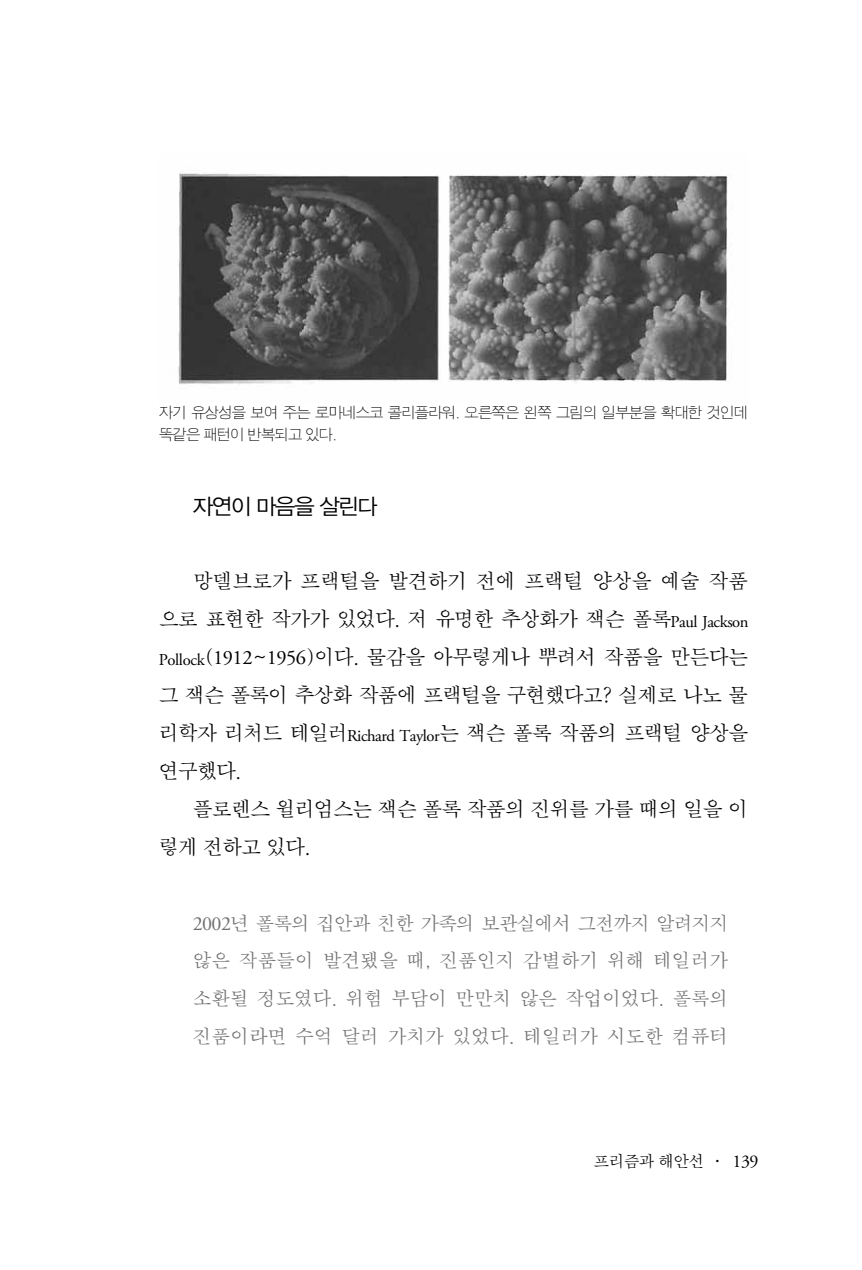
<style>
.page{position:relative;width:862px;height:1270px;background:#fff}
.page>*{position:absolute;margin:0;border:0;box-sizing:border-box;transform-origin:0 0}
.t1{font:22px "YDIYGO320";letter-spacing:-.05em;color:#000}
.t2{font:20.4px/38px "S Pmu KS Cpc EUC H";letter-spacing:-.065em;color:#000;text-align:justify}
.t3{font:19px/37.8px "S Pmu KS Cpc EUC H";letter-spacing:-.01em;color:#727171;text-align:justify}
.t4{font:16px "S Pmu KS Cpc EUC H";letter-spacing:-.06em;color:#000}
.t5{font:15px/22px "S Pgo SE KS Cpc EUC H";letter-spacing:-.1em;color:#000}
.s1{font-family:"Adobe Garamond Pro";font-size:16.6px}
.s2{font-family:"Adobe Garamond Pro"}
.s3{font-family:"Adobe Garamond Pro";font-size:20px}
.s4{font-family:"YDIY Mj O320";font-size:20px}
.s5{font-family:"Adobe Garamond Pro";font-size:18px}
</style>
<div class="page">
<img style="left:178px;top:173px;width:555px;height:211px">
<p class="t5" style="left:159px;top:402px;width:591px">자기 유상성을 보여 주는 로마네스코 콜리플라워. 오른쪽은 왼쪽 그림의 일부분을 확대한 것인데 똑같은 패턴이 반복되고 있다.</p>
<p class="t1" style="left:193px;top:494px;width:187px">자연이 마음을 살린다</p>
<p class="t2" style="left:159px;top:563px;width:591px;text-indent:34px">망델브로가 프랙털을 발견하기 전에 프랙털 양상을 예술 작품 으로 표현한 작가가 있었다. 저 유명한 추상화가 잭슨 폴록<span class="s1">Paul Jackson Pollock</span>(<span class="s2">1912</span>~<span class="s2">1956</span>)이다. 물감을 아무렇게나 뿌려서 작품을 만든다는 그 잭슨 폴록이 추상화 작품에 프랙털을 구현했다고? 실제로 나노 물 리학자 리처드 테일러<span class="s1">Richard Taylor</span>는 잭슨 폴록 작품의 프랙털 양상을 연구했다.</p>
<p class="t2" style="left:159px;top:791px;width:591px;text-indent:34px">플로렌스 윌리엄스는 잭슨 폴록 작품의 진위를 가를 때의 일을 이 렇게 전하고 있다.</p>
<p class="t3" style="left:193px;top:905px;width:537px"><span class="s3">2002</span>년 폴록의 집안과 친한 가족의 보관실에서 그전까지 알려지지 않은 작품들이 발견됐을 때, 진품인지 감별하기 위해 테일러가 소환될 정도였다. 위험 부담이 만만치 않은 작업이었다. 폴록의 진품이라면 수억 달러 가치가 있었다. 테일러가 시도한 컴퓨터</p>
<p class="t4" style="left:593px;top:1153px;width:166px">프리즘과 해안선 <span class="s4">·</span> <span class="s5">139</span></p>
</div>
